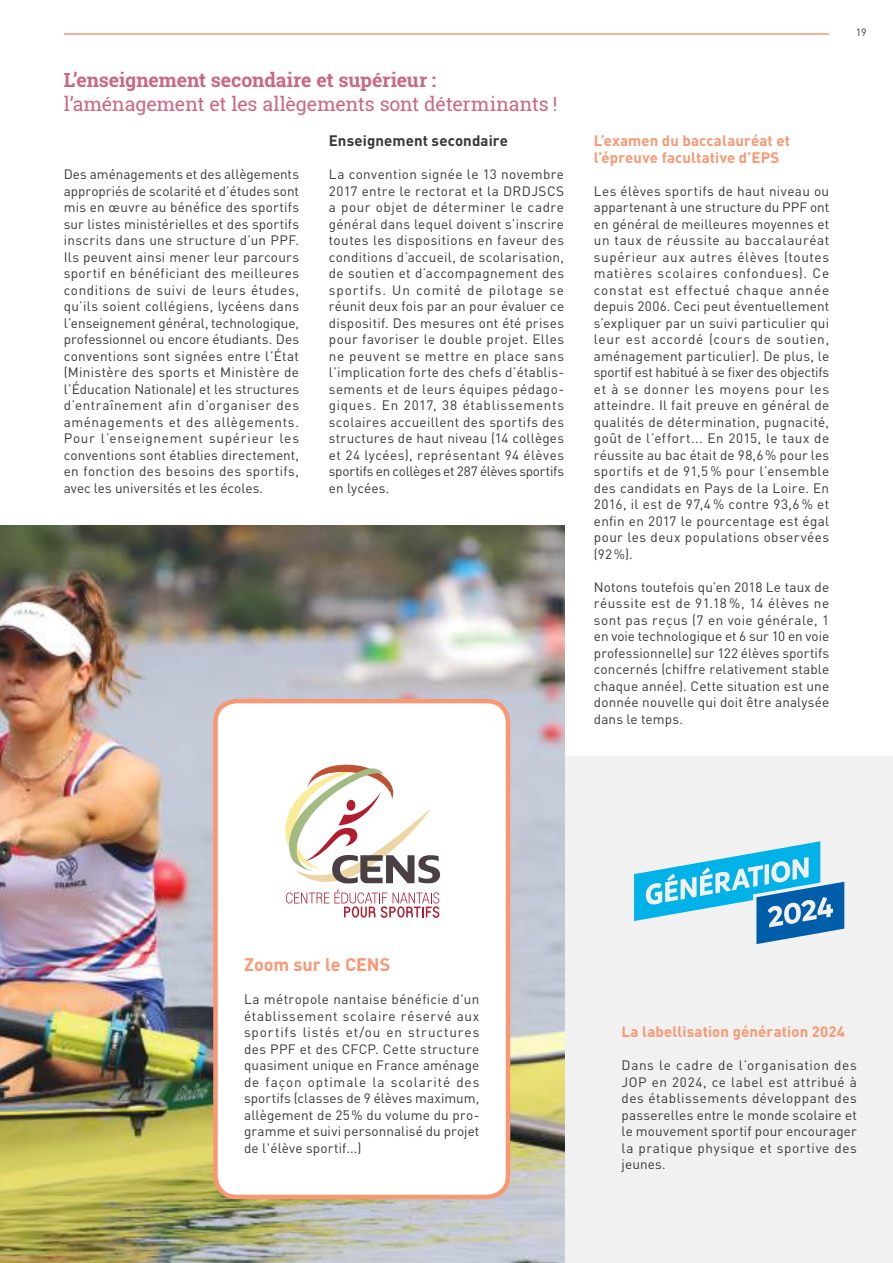
<style>
.page{position:relative;width:893px;height:1263px;background:#fff}
.page>*{position:absolute;margin:0;border:0;box-sizing:border-box;transform-origin:0 0}
.t1{font:19.5px "Roboto Slab";letter-spacing:-.005em;color:#cb6881}
.t2{font:700 19.5px "Roboto Slab";letter-spacing:-.005em;color:#cb6881}
.t3{font:700 18px "DIN Pro";color:#f99772}
.t4{font:700 15px/16.5px "DIN Pro";letter-spacing:.01em;color:#f99772}
.t5{font:700 15px "DIN Pro";letter-spacing:.01em;color:#393535}
.t6{font:13.5px/16.5px "DIN Pro";letter-spacing:.015em;color:#393535;text-align:justify}
.t7{font:10.5px "DIN Pro";color:#393535}
</style>
<div class="page">
<div style="left:564px;top:757px;width:329px;height:506px;background:#f2f1f1"></div>
<hr style="left:64px;top:33px;width:765px;height:2px;background:#f99772">
<svg style="left:634px;top:841px;width:210px;height:103px"></svg>
<img style="left:0;top:526px;width:564px;height:737px">
<div style="left:215px;top:701px;width:293px;height:496px;background:#fff;border-radius:21px"></div>
<div style="left:213px;top:699px;width:297px;height:500px;border:4px solid #f99772;border-radius:21px"></div>
<svg style="left:285px;top:764px;width:155px;height:154px"></svg>
<h1 class="t2" style="left:64px;top:66px;width:374px">L’enseignement secondaire et supérieur :</h1>
<h1 class="t1" style="left:64px;top:90px;width:495px">l’aménagement et les allègements sont déterminants !</h1>
<p class="t6" style="left:64px;top:166px;width:237px">Des aménagements et des allègements appropriés de scolarité et d’études sont mis en œuvre au bénéfice des sportifs sur listes ministérielles et des sportifs inscrits dans une structure d’un PPF.<br>Ils peuvent ainsi mener leur parcours sportif en bénéficiant des meilleures conditions de suivi de leurs études, qu’ils soient collégiens, lycéens dans l’enseignement général, technologique, professionnel ou encore étudiants. Des conventions sont signées entre l’État (Ministère des sports et Ministère de l’Éducation Nationale) et les structures d’entraînement afin d’organiser des aménagements et des allègements.<br>Pour l’enseignement supérieur les conventions sont établies directement, en fonction des besoins des sportifs, avec les universités et les écoles.</p>
<p class="t5" style="left:329px;top:131px;width:181px">Enseignement secondaire</p>
<p class="t6" style="left:329px;top:166px;width:237px">La convention signée le 13 novembre 2017 entre le rectorat et la DRDJSCS a pour objet de déterminer le cadre général dans lequel doivent s’inscrire toutes les dispositions en faveur des conditions d’accueil, de scolarisation, de soutien et d’accompagnement des sportifs. Un comité de pilotage se réunit deux fois par an pour évaluer ce dispositif. Des mesures ont été prises pour favoriser le double projet. Elles ne peuvent se mettre en place sans l’implication forte des chefs d’établis&shy;sements et de leurs équipes pédago&shy;giques. En 2017, 38 établissements scolaires accueillent des sportifs des structures de haut niveau (14 collèges et 24 lycées), représentant 94 élèves sportifs en collèges et 287 élèves sportifs en lycées.</p>
<p class="t7" style="left:856px;top:25px;width:12px">19</p>
<p class="t4" style="left:594px;top:132px;width:198px">L’examen du baccalauréat et l’épreuve facultative d’EPS</p>
<p class="t6" style="left:594px;top:182px;width:237px">Les élèves sportifs de haut niveau ou appartenant à une structure du PPF ont en général de meilleures moyennes et un taux de réussite au baccalauréat supérieur aux autres élèves (toutes matières scolaires confondues). Ce constat est effectué chaque année depuis 2006. Ceci peut éventuellement s’expliquer par un suivi particulier qui leur est accordé (cours de soutien, aménagement particulier). De plus, le sportif est habitué à se fixer des objectifs et à se donner les moyens pour les atteindre. Il fait preuve en général de qualités de détermination, pugnacité, goût de l’effort... En 2015, le taux de réussite au bac était de 98,6% pour les sportifs et de 91,5 % pour l’ensemble des candidats en Pays de la Loire. En 2016, il est de 97,4 % contre 93,6 % et enfin en 2017 le pourcentage est égal pour les deux populations observées (92%).</p>
<p class="t6" style="left:594px;top:578px;width:237px">Notons toutefois qu’en 2018 Le taux de réussite est de 91.18 %, 14 élèves ne sont pas reçus (7 en voie générale, 1 en voie technologique et 6 sur 10 en voie professionnelle) sur 122 élèves sportifs concernés (chiffre relativement stable chaque année). Cette situation est une donnée nouvelle qui doit être analysée dans le temps.</p>
<h2 class="t3" style="left:244px;top:953px;width:148px">Zoom sur le CENS</h2>
<p class="t6" style="left:244px;top:991px;width:237px">La métropole nantaise bénéficie d'un établissement scolaire réservé aux sportifs listés et/ou en structures des PPF et des CFCP. Cette structure quasiment unique en France aménage de façon optimale la scolarité des sportifs (classes de 9 élèves maximum, allègement de 25% du volume du pro&shy;gramme et suivi personnalisé du projet de l'élève sportif...)</p>
<p class="t4" style="left:621px;top:1023px;width:225px">La labellisation génération 2024</p>
<p class="t6" style="left:621px;top:1057px;width:237px">Dans le cadre de l’organisation des JOP en 2024, ce label est attribué à des établissements développant des passerelles entre le monde scolaire et le mouvement sportif pour encourager la pratique physique et sportive des jeunes.</p>
</div>
